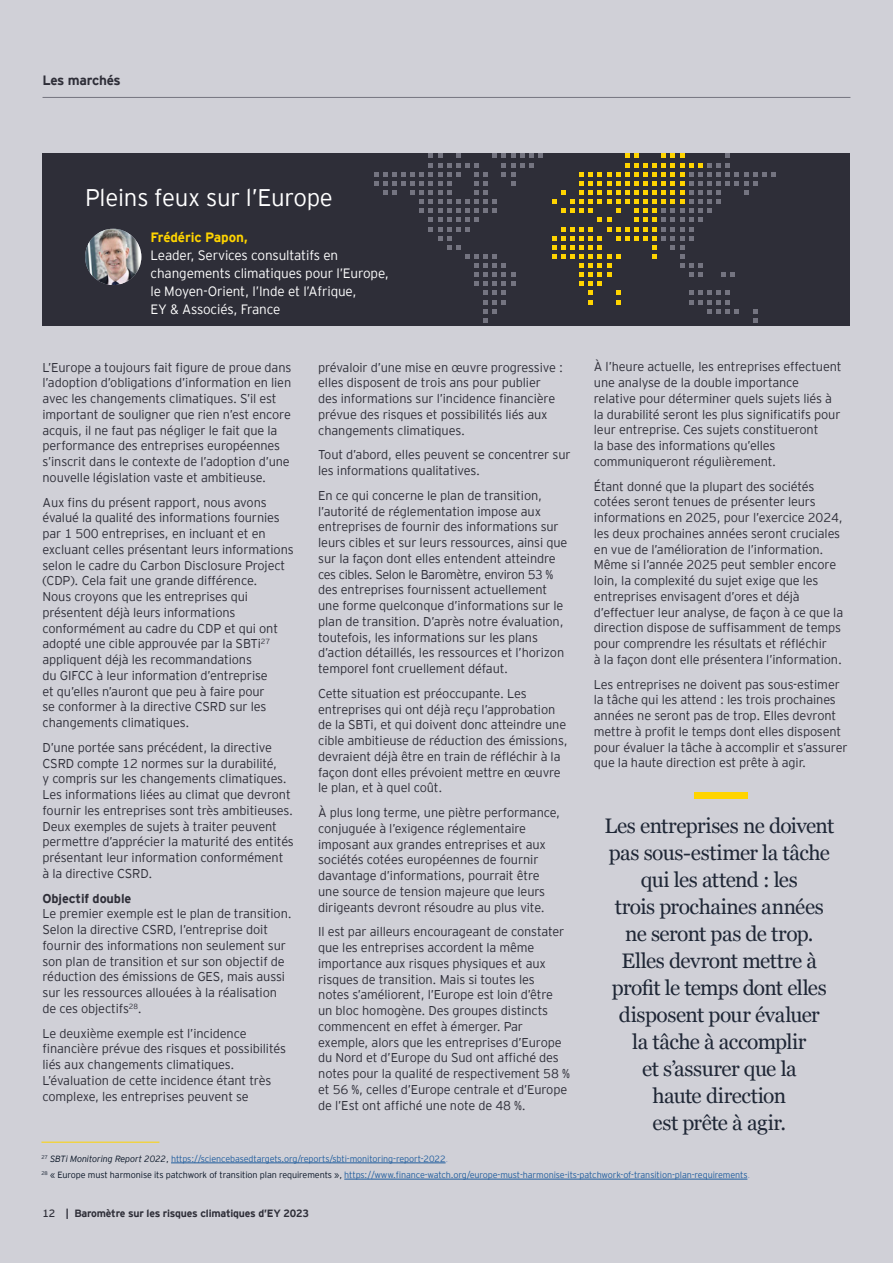
<style>
.page{position:relative;width:893px;height:1263px;background:#d0d0d7}
.page>*{position:absolute;margin:0;border:0;box-sizing:border-box;transform-origin:0 0}
.t1{font:300 24px "EY Interstate";letter-spacing:-.01em;color:#fff}
.t2{font:21px/27px "Georgia";letter-spacing:-.025em;color:#1f2736;text-align:center}
.t3{font:300 13.5px/18px "EY Interstate";letter-spacing:-.01em;color:#fff}
.t4{font:700 13.5px "EY Interstate";letter-spacing:-.01em;color:#ffd400}
.t5{font:700 13.5px "EY Interstate";letter-spacing:-.025em;color:#2e2e38}
.t6{font:300 12.75px/15.8px "EY Interstate";letter-spacing:-.01em;color:#2e2e38}
.t7{font:700 12.75px "EY Interstate";letter-spacing:-.01em;color:#2e2e38}
.t8{font:700 10.5px "EY Interstate";letter-spacing:-.02em;color:#2e2e38}
.t9{font:300 9px/16.2px "EY Interstate";letter-spacing:-.01em;color:#215e9e}
.s1{font-style:italic;color:#0a1627}
.s2{color:#0a1627}
.s3{color:#879bc6}
.s4{font-weight:400}
</style>
<div class="page">
<div style="left:43px;top:153px;width:807px;height:173px;background:#2e2e38"></div>
<svg style="left:374px;top:154px;width:169px;height:169px"></svg>
<svg style="left:552px;top:154px;width:224px;height:169px"></svg>
<hr style="left:43px;top:97px;width:807px;height:1px;background:#747480">
<img style="left:85px;top:229px;width:56px;height:56px;border-radius:28px">
<div style="left:694px;top:792px;width:53px;height:6px;background:#ffd400"></div>
<hr style="left:171px;top:1162px;width:275px;height:1px;background:#215e9e">
<hr style="left:344px;top:1179px;width:403px;height:1px;background:#215e9e">
<hr style="left:41px;top:1142px;width:118px;height:1px;background:#ffd400">
<p class="t5" style="left:43px;top:70px;width:80px">Les marchés</p>
<h1 class="t1" style="left:85px;top:181px;width:249px">Pleins feux sur l’Europe</h1>
<p class="t4" style="left:151px;top:228px;width:99px">Frédéric Papon,</p>
<p class="t3" style="left:151px;top:246px;width:240px">Leader, Services consultatifs en changements climatiques pour l’Europe, le Moyen-Orient, l’Inde et l’Afrique,<br>EY &amp; Associés, France</p>
<p class="t6" style="left:594px;top:358px;width:249px">À l’heure actuelle, les entreprises effectuent une analyse de la double importance relative pour déterminer quels sujets liés à la durabilité seront les plus significatifs pour leur entreprise. Ces sujets constitueront<br>la base des informations qu’elles communiqueront régulièrement.</p>
<p class="t6" style="left:594px;top:478px;width:251px">Étant donné que la plupart des sociétés cotées seront tenues de présenter leurs informations en 2025, pour l’exercice 2024, les deux prochaines années seront cruciales en vue de l’amélioration de l’information.<br>Même si l’année 2025 peut sembler encore loin, la complexité du sujet exige que les entreprises envisagent d’ores et déjà d’effectuer leur analyse, de façon à ce que la direction dispose de suffisamment de temps pour comprendre les résultats et réfléchir<br>à la façon dont elle présentera l’information.</p>
<p class="t6" style="left:594px;top:675px;width:255px">Les entreprises ne doivent pas sous-estimer la tâche qui les attend : les trois prochaines années ne seront pas de trop. Elles devront mettre à profit le temps dont elles disposent pour évaluer la tâche à accomplir et s’assurer que la haute direction est prête à agir.</p>
<p class="t6" style="left:318px;top:358px;width:246px">prévaloir d’une mise en œuvre progressive : elles disposent de trois ans pour publier des informations sur l’incidence financière prévue des risques et possibilités liés aux changements climatiques.</p>
<p class="t6" style="left:318px;top:446px;width:254px">Tout d’abord, elles peuvent se concentrer sur les informations qualitatives.</p>
<p class="t6" style="left:318px;top:487px;width:251px">En ce qui concerne le plan de transition, l’autorité de réglementation impose aux entreprises de fournir des informations sur leurs cibles et sur leurs ressources, ainsi que sur la façon dont elles entendent atteindre ces cibles. Selon le Baromètre, environ 53 % des entreprises fournissent actuellement une forme quelconque d’informations sur le plan de transition. D’après notre évaluation, toutefois, les informations sur les plans d’action détaillés, les ressources et l’horizon temporel font cruellement défaut.</p>
<p class="t6" style="left:318px;top:685px;width:251px">Cette situation est préoccupante. Les entreprises qui ont déjà reçu l’approbation de la SBTi, et qui doivent donc atteindre une cible ambitieuse de réduction des émissions, devraient déjà être en train de réfléchir à la façon dont elles prévoient mettre en œuvre le plan, et à quel coût.</p>
<p class="t6" style="left:318px;top:804px;width:243px">À plus long terme, une piètre performance, conjuguée à l’exigence réglementaire imposant aux grandes entreprises et aux sociétés cotées européennes de fournir davantage d’informations, pourrait être une source de tension majeure que leurs dirigeants devront résoudre au plus vite.</p>
<p class="t6" style="left:318px;top:923px;width:253px">Il est par ailleurs encourageant de constater que les entreprises accordent la même importance aux risques physiques et aux risques de transition. Mais si toutes les<br>notes s’améliorent, l’Europe est loin d’être un bloc homogène. Des groupes distincts commencent en effet à émerger. Par exemple, alors que les entreprises d’Europe du Nord et d’Europe du Sud ont affiché des notes pour la qualité de respectivement 58 % et 56 %, celles d’Europe centrale et d’Europe de l’Est ont affiché une note de 48 %.</p>
<p class="t6" style="left:43px;top:358px;width:250px">L’Europe a toujours fait figure de proue dans l’adoption d’obligations d’information en lien avec les changements climatiques. S’il est important de souligner que rien n’est encore acquis, il ne faut pas négliger le fait que la performance des entreprises européennes s’inscrit dans le contexte de l’adoption d’une nouvelle législation vaste et ambitieuse.</p>
<p class="t6" style="left:43px;top:493px;width:253px">Aux fins du présent rapport, nous avons évalué la qualité des informations fournies par 1 500 entreprises, en incluant et en excluant celles présentant leurs informations selon le cadre du Carbon Disclosure Project (CDP). Cela fait une grande différence.<br>Nous croyons que les entreprises qui présentent déjà leurs informations conformément au cadre du CDP et qui ont adopté une cible approuvée par la SBTi<sup>27 </sup>appliquent déjà les recommandations<br>du GIFCC à leur information d’entreprise<br>et qu’elles n’auront que peu à faire pour<br>se conformer à la directive CSRD sur les changements climatiques.</p>
<p class="t6" style="left:43px;top:739px;width:253px">D’une portée sans précédent, la directive CSRD compte 12 normes sur la durabilité,<br>y compris sur les changements climatiques.<br>Les informations liées au climat que devront fournir les entreprises sont très ambitieuses.<br>Deux exemples de sujets à traiter peuvent permettre d’apprécier la maturité des entités présentant leur information conformément<br>à la directive CSRD.</p>
<p class="t7" style="left:43px;top:889px;width:90px">Objectif double</p>
<p class="t6" style="left:43px;top:905px;width:251px">Le premier exemple est le plan de transition.<br>Selon la directive CSRD, l’entreprise doit fournir des informations non seulement sur son plan de transition et sur son objectif de réduction des émissions de GES, mais aussi sur les ressources allouées à la réalisation de ces objectifs<sup>28</sup>.</p>
<p class="t6" style="left:43px;top:1024px;width:245px">Le deuxième exemple est l’incidence financière prévue des risques et possibilités liés aux changements climatiques.<br>L’évaluation de cette incidence étant très complexe, les entreprises peuvent se</p>
<p class="t2" style="left:604px;top:811px;width:231px">Les entreprises ne doivent pas sous-estimer la tâche qui les attend : les<br>trois prochaines années ne seront pas de trop.<br>Elles devront mettre à profit le temps dont elles disposent pour évaluer<br>la tâche à accomplir<br>et s’assurer que la<br>haute direction<br>est prête à agir.</p>
<p class="t9" style="left:41px;top:1150px;width:710px"><sup>27</sup> <span class="s1">SBTi Monitoring Report 2022</span><span class="s2">,</span> https://sciencebasedtargets.org/reports/sbti-monitoring-report-2022<span class="s3">.<br></span><sup>28</sup> <span class="s2">« Europe must harmonise its patchwork of transition plan requirements »,</span> https://www.finance-watch.org/europe-must-harmonise-its-patchwork-of-transition-plan-requirements<span class="s3">.</span></p>
<p class="t8" style="left:43px;top:1206px;width:268px"><span class="s4">12</span> | Baromètre sur les risques climatiques d’EY 2023</p>
</div>
